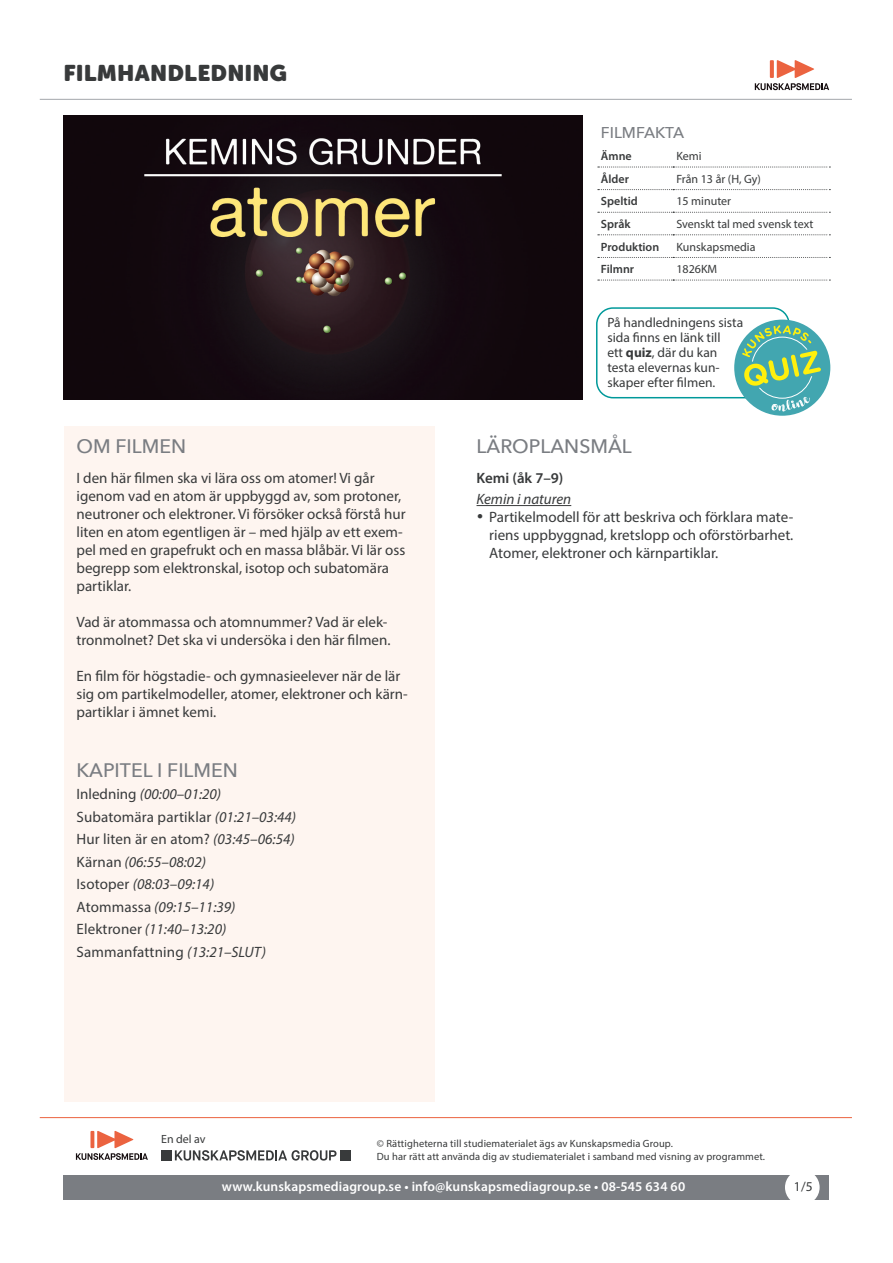
<style>
.page{position:relative;width:893px;height:1263px;background:#fff}
.page>*{position:absolute;margin:0;border:0;box-sizing:border-box;transform-origin:0 0}
.t1{font:22.5px "Museo Sans Rounded";letter-spacing:.03em;color:#383a3b}
.t2{font:500 19.5px "Avenir Next";color:#7a7d82}
.t3{font:500 15.6px "Avenir Next";color:#7a7d82}
.t4{font:15px/18px "Myriad Pro";color:#383a3b}
.t5{font:italic 15px "Myriad Pro";color:#383a3b}
.t6{font:600 15px "Myriad Pro";color:#383a3b}
.t7{font:13.5px/15px "Myriad Pro";color:#383a3b}
.t8{font:600 13.5px "Myriad Pro";letter-spacing:.01em;color:#fff}
.t9{font:12px "Myriad Pro";color:#383a3b}
.t10{font:600 12px "Myriad Pro";color:#383a3b}
.t11{font:11.85px "Myriad Pro";color:#383a3b}
.t12{font:10.5px/12.6px "Myriad Pro";letter-spacing:.01em;color:#383a3b}
.s1{font-style:normal}
.s2{font-style:italic}
.s3{font-weight:700}
.s4{font-family:"Segoe Media Center";font-size:18px}
</style>
<div class="page">
<div style="left:63px;top:1175px;width:766px;height:24px;background:#7a7d82"></div>
<div style="left:785px;top:1170px;width:35px;height:35px;background:#fff;border-radius:50%"></div>
<div style="left:64px;top:426px;width:370px;height:676px;background:#fef5f0"></div>
<hr style="left:40px;top:1117px;width:812px;height:1px;background:#eb6340">
<hr style="left:40px;top:99px;width:812px;height:1px;background:#a3a6ac">
<hr style="left:476px;top:505px;width:95px;height:1px;background:#383a3b">
<img style="left:64px;top:115px;width:519px;height:285px">
<svg style="left:598px;top:167px;width:232px;height:1px"></svg>
<svg style="left:598px;top:189px;width:232px;height:1px"></svg>
<svg style="left:598px;top:212px;width:232px;height:1px"></svg>
<svg style="left:598px;top:235px;width:232px;height:1px"></svg>
<svg style="left:598px;top:257px;width:232px;height:1px"></svg>
<svg style="left:598px;top:280px;width:232px;height:1px"></svg>
<div style="left:596px;top:307px;width:194px;height:91px;border:2px solid #00999a;border-radius:16px"></div>
<div style="left:734px;top:320px;width:96px;height:96px;background:#42a6b0;border-radius:50%"></div>
<svg style="left:771px;top:397px;width:39px;height:14px"></svg>
<svg style="left:740px;top:325px;width:85px;height:66px"></svg>
<svg style="left:755px;top:60px;width:74px;height:30px"></svg>
<svg style="left:76px;top:1131px;width:72px;height:29px"></svg>
<svg style="left:175px;top:1150px;width:162px;height:10px"></svg>
<div style="left:340px;top:1150px;width:10px;height:10px;background:#383a3b"></div>
<div style="left:161px;top:1150px;width:10px;height:10px;background:#383a3b"></div>
<h1 class="t1" style="left:64px;top:60px;width:225px">FILMHANDLEDNING</h1>
<p class="t2" style="left:77px;top:430px;width:111px">OM FILMEN</p>
<p class="t4" style="left:77px;top:469px;width:331px">I den här filmen ska vi lära oss om atomer! Vi går igenom vad en atom är uppbyggd av, som protoner, neutroner och elektroner. Vi försöker också förstå hur liten en atom egentligen är – med hjälp av ett exem&shy;pel med en grapefrukt och en massa blåbär. Vi lär oss begrepp som elektronskal, isotop och subatomära partiklar.</p>
<p class="t4" style="left:77px;top:613px;width:315px">Vad är atommassa och atomnummer? Vad är elek&shy;tronmolnet? Det ska vi undersöka i den här filmen.</p>
<p class="t4" style="left:77px;top:667px;width:333px">En film för högstadie- och gymnasieelever när de lär sig om partikelmodeller, atomer, elektroner och kärn&shy;partiklar i ämnet kemi.</p>
<p class="t2" style="left:77px;top:753px;width:163px">KAPITEL I FILMEN</p>
<p class="t5" style="left:77px;top:785px;width:146px"><span class="s1">Inledning</span> (00:00–01:20)</p>
<p class="t4" style="left:77px;top:807px;width:221px">Subatomära partiklar <span class="s2">(01:21–03:44)</span></p>
<p class="t4" style="left:77px;top:830px;width:220px">Hur liten är en atom? <span class="s2">(03:45–06:54)</span></p>
<p class="t5" style="left:77px;top:852px;width:131px"><span class="s1">Kärnan</span> (06:55–08:02)</p>
<p class="t5" style="left:77px;top:875px;width:139px"><span class="s1">Isotoper</span> (08:03–09:14)</p>
<p class="t5" style="left:77px;top:897px;width:160px"><span class="s1">Atommassa</span> (09:15–11:39)</p>
<p class="t5" style="left:77px;top:920px;width:151px"><span class="s1">Elektroner</span> (11:40–13:20)</p>
<p class="t4" style="left:77px;top:942px;width:191px">Sammanfattning <span class="s2">(13:21–SLUT)</span></p>
<p class="t3" style="left:601px;top:119px;width:85px">FILMFAKTA</p>
<p class="t10" style="left:601px;top:150px;width:32px">Ämne</p>
<p class="t9" style="left:676px;top:149px;width:27px">Kemi</p>
<p class="t10" style="left:601px;top:172px;width:30px">Ålder</p>
<p class="t9" style="left:676px;top:171px;width:86px">Från 13 år (H, Gy)</p>
<p class="t10" style="left:601px;top:195px;width:38px">Speltid</p>
<p class="t9" style="left:676px;top:194px;width:56px">15 minuter</p>
<p class="t10" style="left:601px;top:217px;width:31px">Språk</p>
<p class="t9" style="left:676px;top:217px;width:139px">Svenskt tal med svensk text</p>
<p class="t10" style="left:601px;top:240px;width:60px">Produktion</p>
<p class="t9" style="left:676px;top:239px;width:81px">Kunskapsmedia</p>
<p class="t10" style="left:601px;top:263px;width:35px">Filmnr</p>
<p class="t9" style="left:676px;top:262px;width:42px">1826KM</p>
<p class="t7" style="left:607px;top:315px;width:137px">På handledningens sista sida finns en länk till<br>ett <span class="s3">quiz</span>, där du kan testa elevernas kun&shy;skaper efter filmen.</p>
<p class="t2" style="left:476px;top:430px;width:157px">LÄROPLANSMÅL</p>
<p class="t6" style="left:476px;top:470px;width:88px">Kemi (åk 7–9)</p>
<p class="t5" style="left:476px;top:490px;width:96px">Kemin i naturen</p>
<p class="t4" style="left:489px;top:508px;width:306px;text-align:justify;text-indent:-13px"><span class="s4">•</span> Partikelmodell för att beskriva och förklara mate&shy;riens uppbyggnad, kretslopp och oförstörbarhet.<br>Atomer, elektroner och kärnpartiklar.</p>
<p class="t11" style="left:161px;top:1132px;width:46px">En del av</p>
<p class="t12" style="left:377px;top:1137px;width:390px">© Rättigheterna till studiematerialet ägs av Kunskapsmedia Group.<br>Du har rätt att använda dig av studiematerialet i samband med visning av programmet.</p>
<p class="t8" style="left:222px;top:1179px;width:465px">www.kunskapsmediagroup.se • info@kunskapsmediagroup.se • 08-545 634 60</p>
<p class="t7" style="left:794px;top:1178px;width:20px">1/5</p>
</div>
